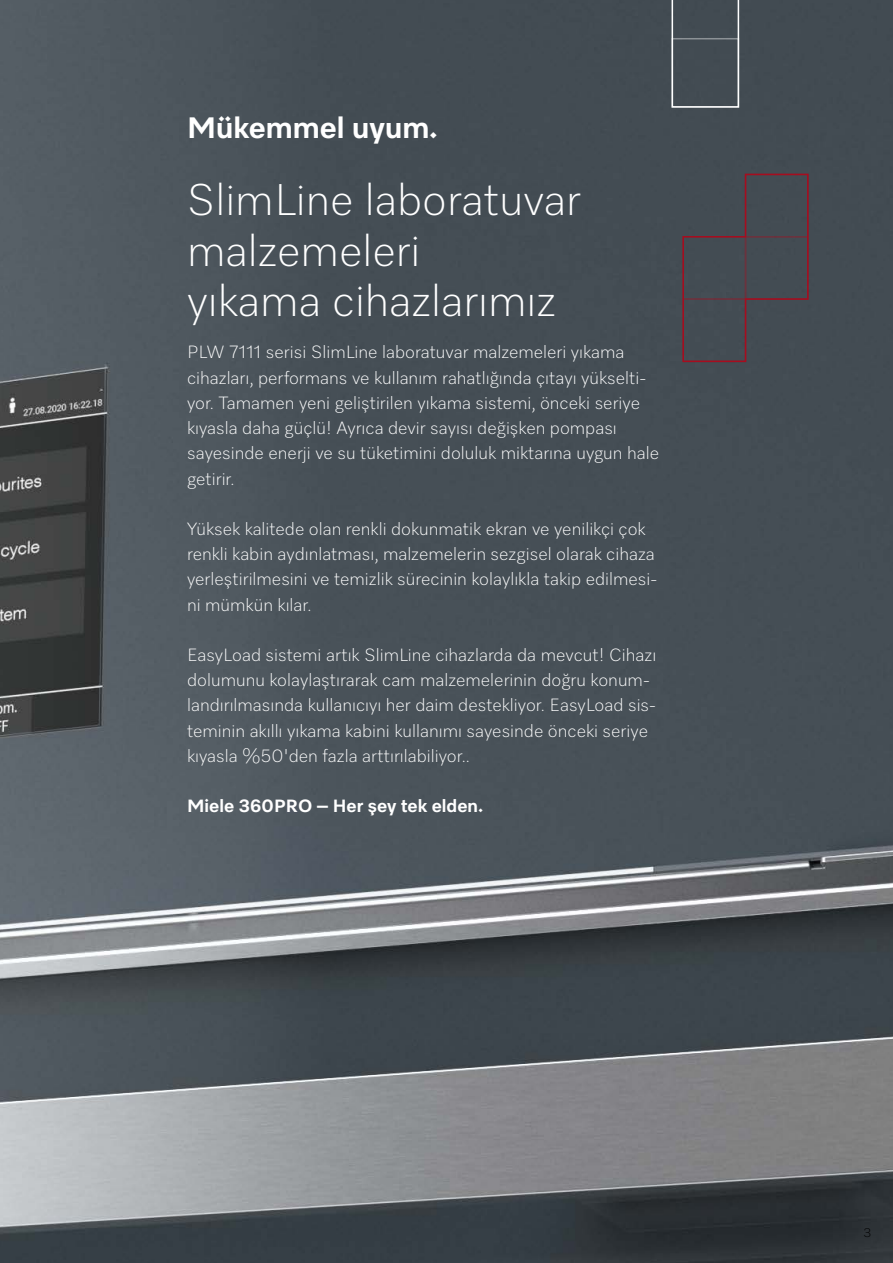
<style>
.page{position:relative;width:893px;height:1263px;background:#fff}
.page>*{position:absolute;margin:0;border:0;box-sizing:border-box;transform-origin:0 0}
.t1{font:300 45px/50.7px "Miele Elements";color:#fff}
.t2{font:700 30px "Miele Elements";color:#fff}
.t3{font:300 18px/25.2px "Miele Elements";color:#fff}
.t4{font:700 18px "Miele Elements";color:#fff}
.t5{font:300 12.75px "Miele Elements";color:#000}
</style>
<div class="page">
<img style="left:0;top:0;width:893px;height:1263px">
<svg style="left:682px;top:173px;width:127px;height:190px;background:#474850"></svg>
<div style="left:671px;top:0;width:68px;height:105px;background:#424b52"></div>
<div style="left:671px;top:38px;width:68px;height:70px;border:2px solid #fff"></div>
<h2 class="t2" style="left:187px;top:109px;width:252px">Mükemmel uyum.</h2>
<h1 class="t1" style="left:187px;top:172px;width:395px">SlimLine laboratuvar malzemeleri<br>yıkama cihazlarımız</h1>
<p class="t3" style="left:187px;top:339px;width:473px">PLW 7111 serisi SlimLine laboratuvar malzemeleri yıkama cihazları, performans ve kullanım rahatlığında çıtayı yükselti&shy;yor. Tamamen yeni geliştirilen yıkama sistemi, önceki seriye kıyasla daha güçlü! Ayrıca devir sayısı değişken pompası sayesinde enerji ve su tüketimini doluluk miktarına uygun hale getirir.</p>
<p class="t3" style="left:187px;top:515px;width:472px">Yüksek kalitede olan renkli dokunmatik ekran ve yenilikçi çok renkli kabin aydınlatması, malzemelerin sezgisel olarak cihaza yerleştirilmesini ve temizlik sürecinin kolaylıkla takip edilmesi&shy;ni mümkün kılar.</p>
<p class="t3" style="left:187px;top:641px;width:471px">EasyLoad sistemi artık SlimLine cihazlarda da mevcut! Cihazı dolumunu kolaylaştırarak cam malzemelerinin doğru konum&shy;landırılmasında kullanıcıyı her daim destekliyor. EasyLoad sis&shy;teminin akıllı yıkama kabini kullanımı sayesinde önceki seriye kıyasla %50'den fazla arttırılabiliyor..</p>
<p class="t4" style="left:187px;top:794px;width:298px">Miele 360PRO – Her şey tek elden.</p>
<p class="t5" style="left:863px;top:1225px;width:9px">3</p>
</div>
